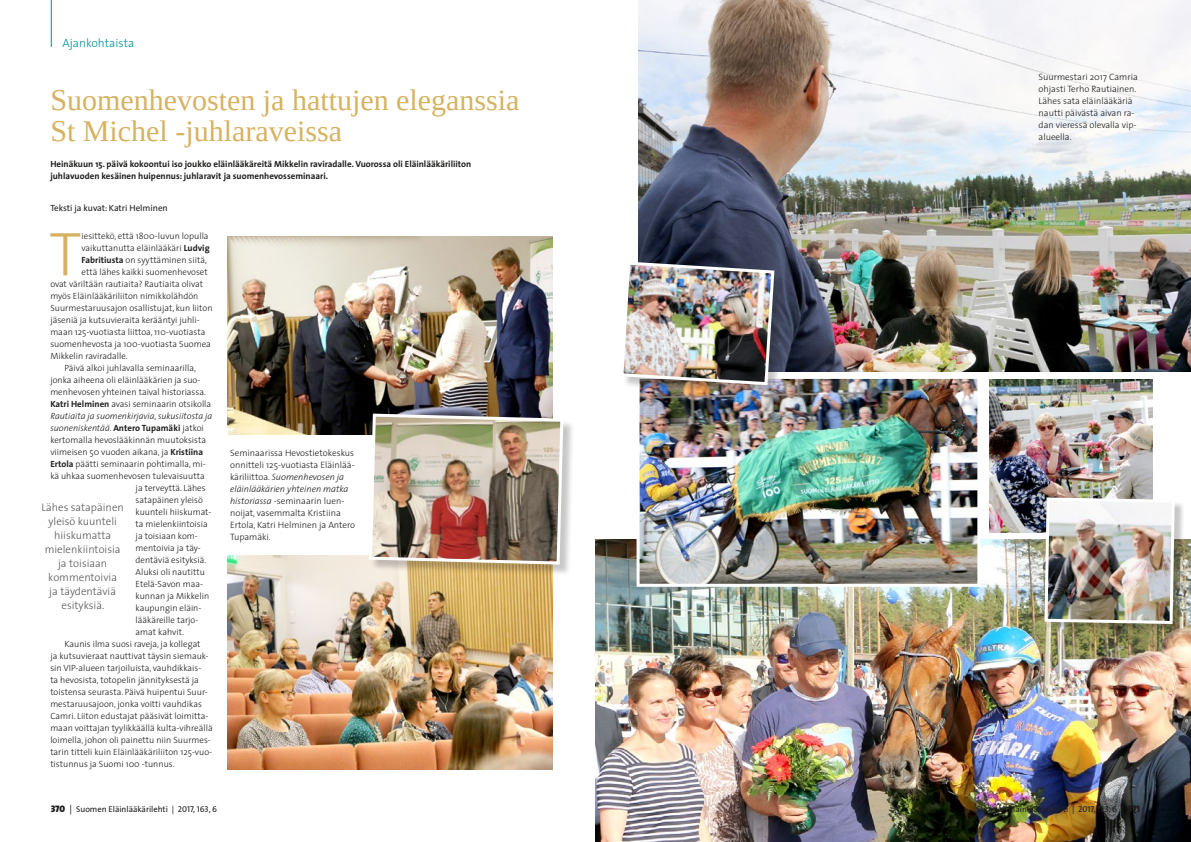
<style>
.page{position:relative;width:1191px;height:842px;background:#fff}
.page>*{position:absolute;margin:0;border:0;box-sizing:border-box;transform-origin:0 0}
.t1{font:300 62.3px "The Sans";color:#d6b261}
.t2{font:30px/31px "Tinos";color:#d6b261}
.t3{font:300 12px "The Sans";color:#0091a0}
.t4{font:300 11px/14px "The Sans";color:#575756;text-align:center}
.t5{font:300 9.2px/12px "The Sans";color:#1d1d1b}
.t6{font:300 9px "The Sans";color:#1d1d1b}
.t7{font:700 9px/12px "The Sans";color:#1d1d1b}
.t8{font:italic 300 9px "The Sans";color:#1d1d1b}
.t9{font:9px "The Sans";color:#1d1d1b}
.t10{font:8.5px "The Sans";color:#1d1d1b}
.s1{font-weight:700}
.s2{font-style:normal}
.s3{font-weight:700;font-style:normal}
.s4{font-style:italic}
.s5{font-family:"The Sans Black Caps";font-size:9.5px}
.s6{font-size:9.5px}
.s7{font-family:"The Sans Caps"}
.s8{font-family:"The Sans Caps";font-size:9.5px}
</style>
<div class="page">
<hr style="left:51px;top:0;width:1px;height:47px;background:#0091a0">
<img style="left:227px;top:237px;width:325px;height:197px">
<img style="left:227px;top:556px;width:326px;height:214px">
<img style="left:595px;top:540px;width:596px;height:302px">
<div style="left:370px;top:415px;width:205px;height:162px;background:#1d1d1b;opacity:.25"></div>
<img style="left:367px;top:412px;width:198px;height:154px">
<img style="left:638px;top:0;width:553px;height:372px">
<img style="left:640px;top:380px;width:336px;height:203px">
<div style="left:636px;top:376px;width:344px;height:211px;border:3px solid #fff"></div>
<div style="left:622px;top:263px;width:164px;height:134px;background:#1d1d1b;opacity:.25"></div>
<img style="left:622px;top:260px;width:154px;height:127px">
<img style="left:989px;top:379px;width:163px;height:153px">
<div style="left:1045px;top:499px;width:139px;height:135px;background:#1d1d1b;opacity:.25"></div>
<img style="left:1043px;top:496px;width:133px;height:129px">
<h3 class="t3" style="left:62px;top:33px;width:73px">Ajankohtaista</h3>
<h2 class="t2" style="left:50px;top:84px;width:471px">Suomenhevosten ja hattujen eleganssia<br>St Michel -juhlaraveissa</h2>
<p class="t7" style="left:50px;top:157px;width:422px">Heinäkuun 15. päivä kokoontui iso joukko eläinlääkäreitä Mikkelin raviradalle. Vuorossa oli Eläinlääkäriliiton juhlavuoden kesäinen huipennus: juhlaravit ja suomenhevosseminaari.</p>
<p class="t9" style="left:50px;top:201px;width:119px">Teksti ja kuvat: Katri Helminen</p>
<h1 class="t1" style="left:49px;top:203px;width:34px">T</h1>
<p class="t6" style="left:82px;top:229px;width:129px">iesittekö, että 1800-luvun lopulla</p>
<p class="t6" style="left:82px;top:241px;width:130px">vaikuttanutta eläinlääkäri <span class="s1">Ludvig</span></p>
<p class="t6" style="left:82px;top:253px;width:127px"><span class="s1">Fabritiusta</span> on syyttäminen siitä,</p>
<p class="t6" style="left:82px;top:265px;width:128px">että lähes kaikki suomenhevoset</p>
<p class="t6" style="left:50px;top:277px;width:154px">ovat väriltään rautiaita? Rautiaita olivat</p>
<p class="t6" style="left:50px;top:289px;width:150px">myös Eläinlääkäriliiton nimikkolähdön</p>
<p class="t6" style="left:50px;top:301px;width:164px">Suurmestaruusajon osallistujat, kun liiton</p>
<p class="t6" style="left:50px;top:313px;width:151px">jäseniä ja kutsuvieraita kerääntyi juhli-</p>
<p class="t6" style="left:50px;top:325px;width:157px">maan 125-vuotiasta liittoa, 110-vuotiasta</p>
<p class="t6" style="left:50px;top:337px;width:162px">suomenhevosta ja 100-vuotiasta Suomea</p>
<p class="t6" style="left:50px;top:349px;width:79px">Mikkelin raviradalle.</p>
<p class="t6" style="left:64px;top:361px;width:133px">Päivä alkoi juhlavalla seminaarilla,</p>
<p class="t6" style="left:50px;top:373px;width:152px">jonka aiheena oli eläinlääkärien ja suo-</p>
<p class="t6" style="left:50px;top:385px;width:157px">menhevosen yhteinen taival historiassa.</p>
<p class="t6" style="left:50px;top:397px;width:162px"><span class="s1">Katri Helminen</span> avasi seminaarin otsikolla</p>
<p class="t8" style="left:50px;top:409px;width:163px">Rautiaita ja suomenkirjavia, sukusiitosta ja</p>
<p class="t8" style="left:50px;top:421px;width:155px">suoneniskentää<span class="s2">.</span> <span class="s3">Antero Tupamäki</span> <span class="s2">jatkoi</span></p>
<p class="t6" style="left:50px;top:433px;width:157px">kertomalla hevoslääkinnän muutoksista</p>
<p class="t6" style="left:50px;top:445px;width:154px">viimeisen 50 vuoden aikana, ja <span class="s1">Kristiina</span></p>
<p class="t6" style="left:50px;top:457px;width:157px"><span class="s1">Ertola</span> päätti seminaarin pohtimalla, mi-</p>
<p class="t6" style="left:50px;top:469px;width:156px">kä uhkaa suomenhevosen tulevaisuutta</p>
<p class="t6" style="left:136px;top:481px;width:72px">ja terveyttä. Lähes</p>
<p class="t6" style="left:136px;top:493px;width:69px">satapäinen yleisö</p>
<p class="t6" style="left:136px;top:505px;width:77px">kuunteli hiiskumat-</p>
<p class="t6" style="left:136px;top:517px;width:74px">ta mielenkiintoisia</p>
<p class="t6" style="left:136px;top:529px;width:64px">ja toisiaan kom-</p>
<p class="t6" style="left:136px;top:541px;width:67px">mentoivia ja täy-</p>
<p class="t6" style="left:136px;top:553px;width:72px">dentäviä esityksiä.</p>
<p class="t6" style="left:136px;top:565px;width:71px">Aluksi oli nautittu</p>
<p class="t6" style="left:136px;top:577px;width:69px">Etelä-Savon maa-</p>
<p class="t6" style="left:136px;top:589px;width:75px">kunnan ja Mikkelin</p>
<p class="t6" style="left:136px;top:601px;width:67px">kaupungin eläin-</p>
<p class="t6" style="left:136px;top:613px;width:64px">lääkäreille tarjo-</p>
<p class="t6" style="left:136px;top:625px;width:50px">amat kahvit.</p>
<p class="t6" style="left:64px;top:637px;width:138px">Kaunis ilma suosi raveja, ja kollegat</p>
<p class="t6" style="left:50px;top:649px;width:160px">ja kutsuvieraat nauttivat täysin siemauk-</p>
<p class="t6" style="left:50px;top:661px;width:153px">sin VIP-alueen tarjoiluista, vauhdikkais-</p>
<p class="t6" style="left:50px;top:673px;width:150px">ta hevosista, totopelin jännityksestä ja</p>
<p class="t6" style="left:50px;top:685px;width:159px">toistensa seurasta. Päivä huipentui Suur-</p>
<p class="t6" style="left:50px;top:697px;width:153px">mestaruusajoon, jonka voitti vauhdikas</p>
<p class="t6" style="left:50px;top:709px;width:160px">Camri. Liiton edustajat pääsivät loimitta-</p>
<p class="t6" style="left:50px;top:721px;width:164px">maan voittajan tyylikkäällä kulta-vihreällä</p>
<p class="t6" style="left:50px;top:733px;width:162px">loimella, johon oli painettu niin Suurmes-</p>
<p class="t6" style="left:50px;top:745px;width:163px">tarin titteli kuin Eläinlääkäriliiton 125-vuo-</p>
<p class="t6" style="left:50px;top:757px;width:126px">tistunnus ja Suomi 100 -tunnus.</p>
<p class="t4" style="left:41px;top:500px;width:84px">Lähes satapäinen yleisö kuunteli hiiskumatta mielenkiintoisia ja toisiaan kommentoivia<br>ja täydentäviä esityksiä.</p>
<p class="t5" style="left:230px;top:447px;width:127px">Seminaarissa Hevostietokeskus onnitteli 125-vuotiasta Eläinlää&shy;käriliittoa. <span class="s4">Suomenhevosen ja eläinlääkärien yhteinen matka historiassa</span> -seminaarin luen&shy;noijat, vasemmalta Kristiina<br>Ertola, Katri Helminen ja Antero<br>Tupamäki.</p>
<p class="t5" style="left:1038px;top:71px;width:101px">Suurmestari 2017 Camria ohjasti Terho Rautiainen.<br>Lähes sata eläinlääkäriä nautti päivästä aivan ra&shy;dan vieressä olevalla vip&shy;alueella.</p>
<p class="t10" style="left:51px;top:802px;width:168px"><span class="s5">370</span> <span class="s6">|</span> Suomen Eläinlääkärilehti | <span class="s7">2017, 163, 6</span></p>
<p class="t10" style="left:976px;top:802px;width:165px">Suomen Eläinlääkärilehti | <span class="s7">2017, 123, 6</span> <span class="s8">|</span> <span class="s5">371</span></p>
</div>
